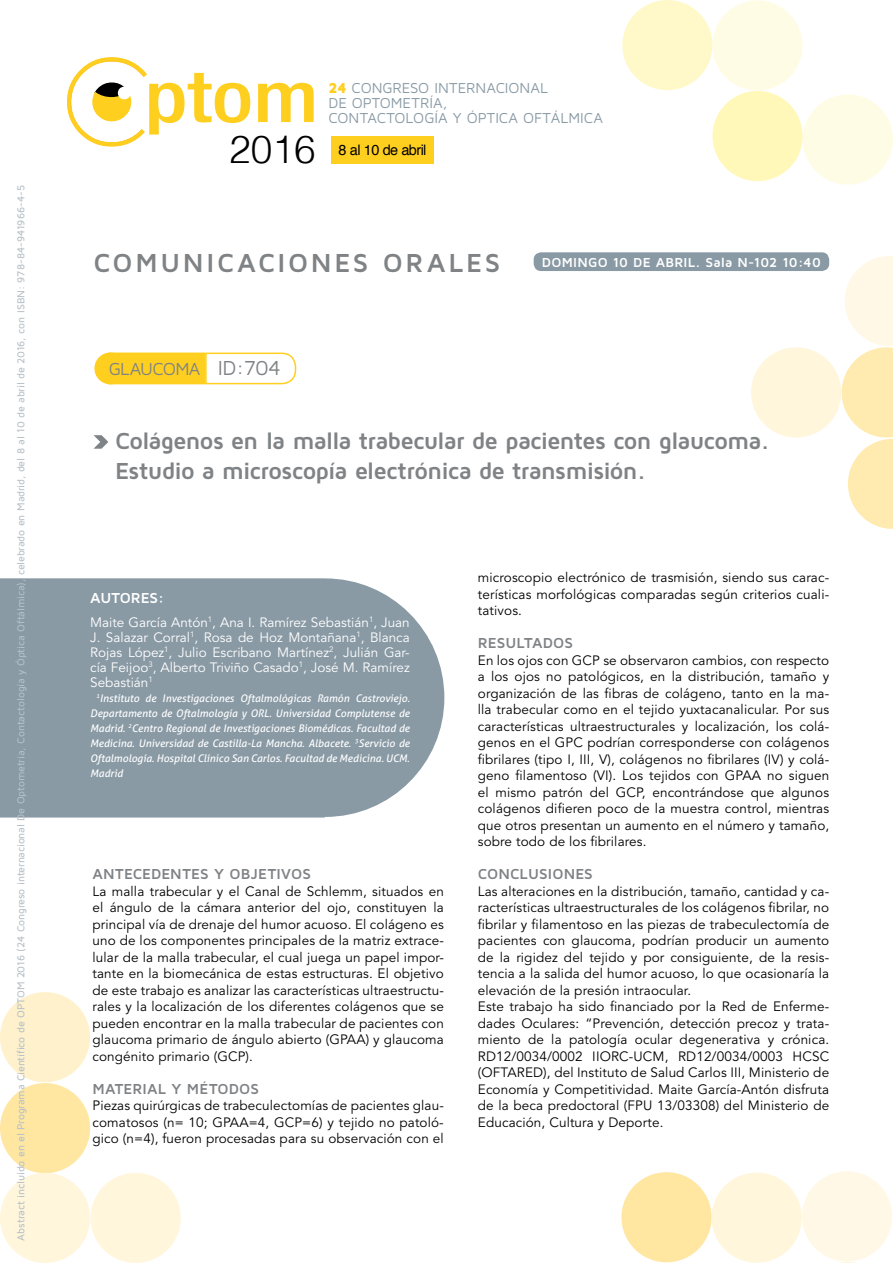
<style>
.page{position:relative;width:893px;height:1263px;background:#fff}
.page>*{position:absolute;margin:0;border:0;box-sizing:border-box;transform-origin:0 0}
.t1{font:300 38.85px "Helvetica";color:#000}
.t2{font:700 27px "Maven Pro";letter-spacing:.095em;color:#808385}
.t3{font:700 24px/30px "Maven Pro";letter-spacing:-.035em;color:#808385}
.t4{font:18px "Maven Pro";letter-spacing:-.045em;color:#808385}
.t5{font:700 15px "Maven Pro";letter-spacing:.005em;color:#808385}
.t6{font:700 15px "Maven Pro";letter-spacing:-.005em;color:#fff}
.t7{font:14.85px/14.9px "Maven Pro";letter-spacing:-.005em;color:#899aa5}
.t8{font:14.55px "Helvetica";letter-spacing:-.04em;color:#000}
.t9{font:13.5px/16.5px "Avenir LT Std";letter-spacing:.01em;color:#000;text-align:justify}
.t10{font:13.5px/15px "Avenir LT Std";color:#fff;text-align:justify}
.t11{font:700 13.5px "Maven Pro";letter-spacing:-.005em;color:#fff}
.t12{font:italic 10.5px/15px "Aller";color:#fff;text-align:justify}
.t13{font:500 10.5px "Maven Pro";letter-spacing:-.015em;color:#b6c0c7}
.s1{font-weight:900;color:#ffcf1f}
.s2{font-size:21px}
</style>
<div class="page">
<div style="left:803px;top:94px;width:90px;height:91px;background:#fffce5;border-radius:50%"></div>
<div style="left:622px;top:0;width:90px;height:90px;background:#fff9c9;border-radius:50%"></div>
<div style="left:712px;top:91px;width:91px;height:90px;background:#fff8b9;border-radius:50%"></div>
<div style="left:712px;top:0;width:91px;height:91px;background:#fffce5;border-radius:50%"></div>
<svg style="left:258px;top:83px;width:56px;height:39px"></svg>
<svg style="left:67px;top:57px;width:183px;height:90px"></svg>
<div style="left:802px;top:1171px;width:90px;height:90px;background:#fff8e6;border-radius:50%"></div>
<div style="left:621px;top:1172px;width:91px;height:90px;background:#ffe7a2;border-radius:50%"></div>
<div style="left:712px;top:1172px;width:90px;height:91px;background:#fff6dc;border-radius:50%"></div>
<div style="left:0;top:992px;width:90px;height:90px;background:#fff1cc;border-radius:50%"></div>
<div style="left:0;top:1083px;width:90px;height:90px;background:#ffe7a2;border-radius:50%"></div>
<div style="left:0;top:1173px;width:90px;height:90px;background:#fff6dc;border-radius:50%"></div>
<div style="left:91px;top:1173px;width:90px;height:90px;background:#fff6dc;border-radius:50%"></div>
<svg style="left:842px;top:256px;width:51px;height:273px"></svg>
<div style="left:751px;top:347px;width:90px;height:90px;background:#fff6dc;border-radius:50%"></div>
<div style="left:534px;top:252px;width:295px;height:19px;background:#899aa5;border-radius:8px"></div>
<div style="left:331px;top:136px;width:103px;height:28px;background:#ffcf1f"></div>
<div style="left:94px;top:352px;width:32px;height:32px;background:#ffcf1f;border-radius:50%"></div>
<div style="left:109px;top:353px;width:96px;height:31px;background:#ffcf1f"></div>
<svg style="left:204px;top:352px;width:93px;height:33px"></svg>
<svg style="left:839px;top:1262px;width:17px;height:1px"></svg>
<svg style="left:94px;top:435px;width:14px;height:14px"></svg>
<div style="left:0;top:578px;width:444px;height:239px;background:#899aa5"></div>
<p class="t13" style="left:14px;top:1240px;width:1057px;rotate:-90deg">Abstract incluido en el Programa Científico de OPTOM 2016 (24 Congreso internacional De Optometría, Contactología y Óptica Oftálmica), celebrado en Madrid, del 8 al 10 de abril de 2016, con ISBN: 978-84-941966-4-5</p>
<h1 class="t1" style="left:229px;top:118px;width:88px">2016</h1>
<p class="t7" style="left:328px;top:80px;width:276px"><span class="s1">24</span> CONGRESO INTERNACIONAL<br>DE OPTOMETRÍA,<br>CONTACTOLOGÍA Y ÓPTICA OFTÁLMICA</p>
<p class="t8" style="left:339px;top:138px;width:89px">8 al 10 de abril</p>
<h2 class="t2" style="left:93px;top:245px;width:409px">comunicaciones orales</h2>
<h3 class="t4" style="left:109px;top:358px;width:174px">GLAUCOMA <span class="s2">ID:704</span></h3>
<p class="t11" style="left:542px;top:254px;width:10px">DOMIN</p>
<p class="t11" style="left:588px;top:254px;width:77px">GO 10 DE ABRIL</p>
<p class="t11" style="left:695px;top:254px;width:127px">. Sala N-102 10:40</p>
<h3 class="t3" style="left:115px;top:424px;width:656px">Colágenos en la malla trabecular de pacientes con glaucoma.<br>Estudio a microscopía electrónica de transmisión.</h3>
<p class="t6" style="left:90px;top:588px;width:76px">Autores:</p>
<p class="t10" style="left:90px;top:615px;width:321px">Maite García Antón<sup>1</sup>, Ana I. Ramírez Sebastián<sup>1</sup>, Juan J. Salazar Corral<sup>1</sup>, Rosa de Hoz Montañana<sup>1</sup>, Blanca Rojas López<sup>1</sup>, Julio Escribano Martínez<sup>2</sup>, Julián Gar&shy;cía Feijoo<sup>3</sup>, Alberto Triviño Casado<sup>1</sup>, José M. Ramírez Sebastián<sup>1</sup></p>
<p class="t12" style="left:90px;top:690px;width:321px;text-indent:6px"><sup>1</sup>Instituto de Investigaciones Oftalmológicas Ramón Castroviejo.<br>Departamento de Oftalmología y ORL. Universidad Complutense de Madrid. <sup>2</sup>Centro Regional de Investigaciones Biomédicas. Facultad de Medicina. Universidad de Castilla-La Mancha. Albacete. <sup>3</sup>Servicio de Oftalmología. Hospital Clínico San Carlos. Facultad de Medicina. UCM.<br>Madrid</p>
<p class="t5" style="left:92px;top:864px;width:220px">Antecedentes y Objetivos</p>
<p class="t9" style="left:92px;top:883px;width:353px">La malla trabecular y el Canal de Schlemm, situados en el ángulo de la cámara anterior del ojo, constituyen la principal vía de drenaje del humor acuoso. El colágeno es uno de los componentes principales de la matriz extrace&shy;lular de la malla trabecular, el cual juega un papel impor&shy;tante en la biomecánica de estas estructuras. El objetivo de este trabajo es analizar las características ultraestructu&shy;rales y la localización de los diferentes colágenos que se pueden encontrar en la malla trabecular de pacientes con glaucoma primario de ángulo abierto (GPAA) y glaucoma congénito primario (GCP).</p>
<p class="t5" style="left:92px;top:1079px;width:168px">Material y métodos</p>
<p class="t9" style="left:92px;top:1097px;width:353px">Piezas quirúrgicas de trabeculectomías de pacientes glau&shy;comatosos (n= 10; GPAA=4, GCP=6) y tejido no patoló&shy;gico (n=4), fueron procesadas para su observación con el</p>
<p class="t9" style="left:478px;top:569px;width:353px">microscopio electrónico de trasmisión, siendo sus carac&shy;terísticas morfológicas comparadas según criterios cuali&shy;tativos.</p>
<p class="t5" style="left:478px;top:633px;width:97px">Resultados</p>
<p class="t9" style="left:478px;top:652px;width:353px">En los ojos con GCP se observaron cambios, con respecto a los ojos no patológicos, en la distribución, tamaño y organización de las fibras de colágeno, tanto en la ma&shy;lla trabecular como en el tejido yuxtacanalicular. Por sus características ultraestructurales y localización, los colá&shy;genos en el GPC podrían corresponderse con colágenos fibrilares (tipo I, III, V), colágenos no fibrilares (IV) y colá&shy;geno filamentoso (VI). Los tejidos con GPAA no siguen el mismo patrón del GCP, encontrándose que algunos colágenos difieren poco de la muestra control, mientras que otros presentan un aumento en el número y tamaño, sobre todo de los fibrilares.</p>
<p class="t5" style="left:478px;top:864px;width:117px">Conclusiones</p>
<p class="t9" style="left:478px;top:883px;width:353px;text-align:left">Las alteraciones en la distribución, tamaño, cantidad y ca&shy;racterísticas ultraestructurales de los colágenos fibrilar, no fibrilar y filamentoso en las piezas de trabeculectomía de pacientes con glaucoma, podrían producir un aumento de la rigidez del tejido y por consiguiente, de la resis&shy;tencia a la salida del humor acuoso, lo que ocasionaría la elevación de la presión intraocular.<br>Este trabajo ha sido financiado por la Red de Enferme&shy;dades Oculares: “Prevención, detección precoz y trata&shy;miento de la patología ocular degenerativa y crónica.<br>RD12/0034/0002 IIORC-UCM, RD12/0034/0003 HCSC (OFTARED), del Instituto de Salud Carlos III, Ministerio de Economía y Competitividad. Maite García-Antón disfruta de la beca predoctoral (FPU 13/03308) del Ministerio de Educación, Cultura y Deporte.</p>
</div>
